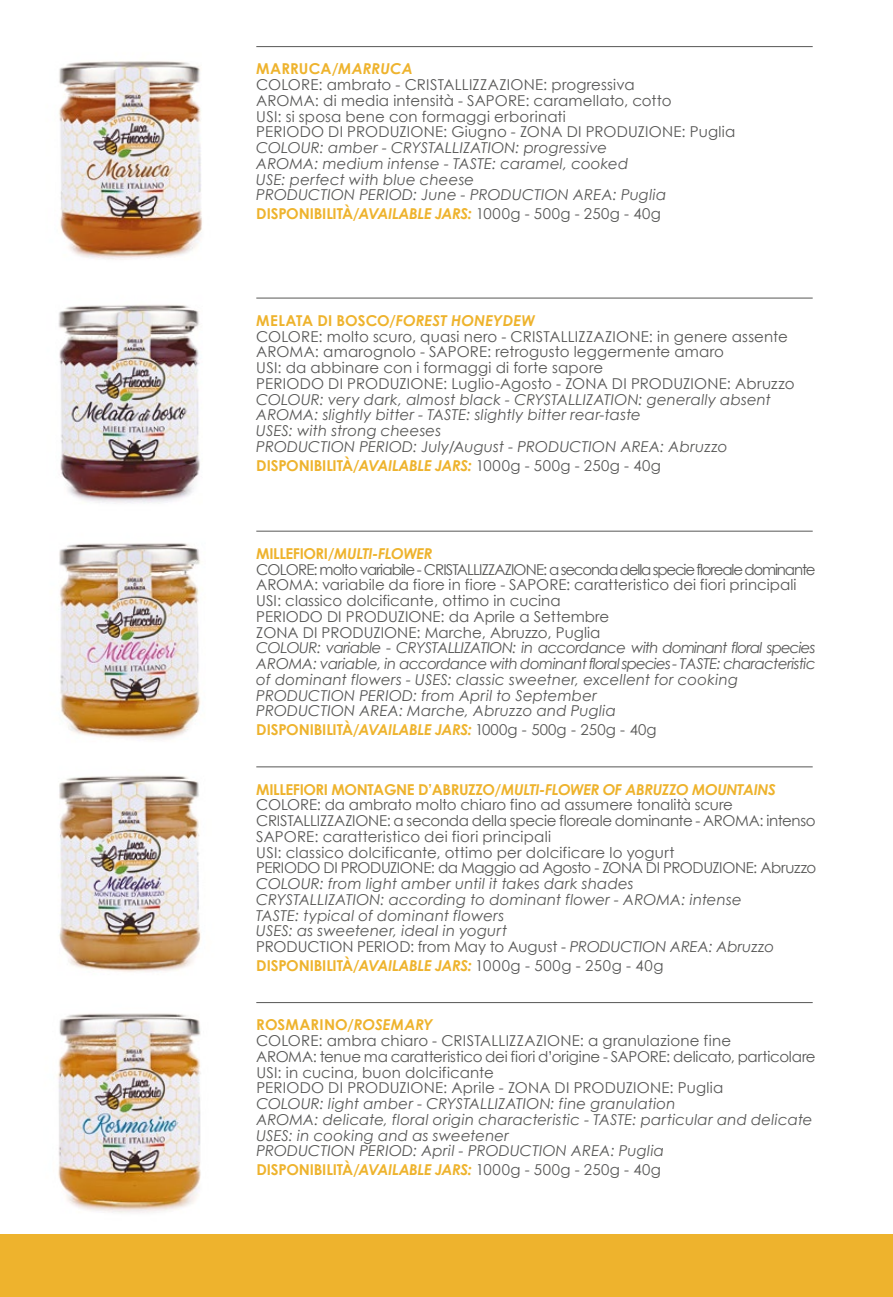
<style>
.page{position:relative;width:893px;height:1297px;background:#fff}
.page>*{position:absolute;margin:0;border:0;box-sizing:border-box;transform-origin:0 0}
.t1{font:15px/15.8px "Century Gothic";color:#575756}
.t2{font:italic 15px/15.8px "Century Gothic";letter-spacing:.005em;color:#575756}
.t3{font:italic 15px/15.8px "Century Gothic";letter-spacing:-.015em;color:#575756}
.t4{font:15px "Century Gothic";letter-spacing:.03em;color:#575756}
.t5{font:15px "Century Gothic";letter-spacing:.04em;color:#575756}
.s1{font-weight:700;color:#eeb32d}
.s2{font-weight:700;font-style:italic;color:#eeb32d}
.s3{font-style:normal}
</style>
<div class="page">
<img style="left:57px;top:1013px;width:144px;height:200px">
<img style="left:59px;top:543px;width:142px;height:429px">
<img style="left:58px;top:305px;width:142px;height:199px">
<img style="left:59px;top:61px;width:143px;height:199px">
<hr style="left:256px;top:46px;width:557px;height:1px;background:#575756">
<hr style="left:256px;top:1002px;width:557px;height:1px;background:#575756">
<hr style="left:256px;top:298px;width:557px;height:1px;background:#575756">
<hr style="left:256px;top:531px;width:557px;height:1px;background:#575756">
<hr style="left:256px;top:766px;width:557px;height:1px;background:#575756">
<div style="left:0;top:1235px;width:893px;height:62px;background:#eeb32d"></div>
<p class="t1" style="left:256px;top:61px;width:480px"><span class="s1">MARRUCA/</span><span class="s2">MARRUCA<br></span>COLORE: ambrato - CRISTALLIZZAZIONE: progressiva<br>AROMA: di media intensità - SAPORE: caramellato, cotto<br>USI: si sposa bene con formaggi erborinati<br>PERIODO DI PRODUZIONE: Giugno - ZONA DI PRODUZIONE: Puglia</p>
<p class="t2" style="left:256px;top:140px;width:411px">COLOUR: amber - CRYSTALLIZATION: progressive AROMA: medium intense - TASTE: caramel, cooked<br>USE: perfect with blue cheese<br>PRODUCTION PERIOD: June - PRODUCTION AREA: Puglia</p>
<p class="t4" style="left:256px;top:204px;width:406px"><span class="s1">DISPONIBILITÀ/</span><span class="s2">AVAILABLE JARS:</span> 1000g - 500g - 250g - 40g</p>
<p class="t1" style="left:256px;top:312px;width:540px"><span class="s1">MELATA DI BOSCO/</span><span class="s2">FOREST HONEYDEW<br></span>COLORE: molto scuro, quasi nero - CRISTALLIZZAZIONE: in genere assente AROMA: amarognolo - SAPORE: retrogusto leggermente amaro<br>USI: da abbinare con i formaggi di forte sapore<br>PERIODO DI PRODUZIONE: Luglio-Agosto - ZONA DI PRODUZIONE: Abruzzo</p>
<p class="t2" style="left:256px;top:391px;width:516px">COLOUR: very dark, almost black - CRYSTALLIZATION: generally absent AROMA: slightly bitter - TASTE: slightly bitter rear-taste<br>USES: with strong cheeses<br>PRODUCTION PERIOD: July/August - PRODUCTION AREA: Abruzzo</p>
<p class="t4" style="left:256px;top:456px;width:406px"><span class="s1">DISPONIBILITÀ/</span><span class="s2">AVAILABLE JARS:</span> 1000g - 500g - 250g - 40g</p>
<p class="t1" style="left:256px;top:545px;width:561px"><span class="s1">MILLEFIORI/</span><span class="s2">MULTI-FLOWER<br></span>COLORE: molto variabile - CRISTALLIZZAZIONE: a seconda della specie floreale dominante AROMA: variabile da fiore in fiore - SAPORE: caratteristico dei fiori principali USI: classico dolcificante, ottimo in cucina<br>PERIODO DI PRODUZIONE: da Aprile a Settembre<br>ZONA DI PRODUZIONE: Marche, Abruzzo, Puglia</p>
<p class="t3" style="left:256px;top:640px;width:561px">COLOUR: variable - CRYSTALLIZATION: in accordance with dominant floral species AROMA: variable, in accordance with dominant floral species - TASTE: characteristic of dominant flowers - USES: classic sweetner, excellent for cooking PRODUCTION PERIOD: from April to September<br>PRODUCTION AREA: Marche, Abruzzo and Puglia</p>
<p class="t1" style="left:256px;top:722px;width:402px"><span class="s1">DISPONIBILITÀ/</span><span class="s2">AVAILABLE JARS:</span> 1000g - 500g - 250g - 40g</p>
<p class="t1" style="left:256px;top:781px;width:561px"><span class="s1">MILLEFIORI MONTAGNE D’ABRUZZO/</span><span class="s2">MULTI-FLOWER OF ABRUZZO MOUNTAINS </span>COLORE: da ambrato molto chiaro fino ad assumere tonalità scure CRISTALLIZZAZIONE: a seconda della specie floreale dominante - AROMA: intenso SAPORE: caratteristico dei fiori principali<br>USI: classico dolcificante, ottimo per dolcificare lo yogurt<br>PERIODO DI PRODUZIONE: da Maggio ad Agosto - ZONA DI PRODUZIONE: Abruzzo</p>
<p class="t2" style="left:256px;top:875px;width:519px">COLOUR: from light amber until it takes dark shades<br>CRYSTALLIZATION: according to dominant flower - AROMA: intense TASTE: typical of dominant flowers<br>USES: as sweetener, ideal in yogurt<br><span class="s3">PRODUCTION PERIOD: from May to August -</span> PRODUCTION AREA: Abruzzo</p>
<p class="t5" style="left:256px;top:956px;width:409px"><span class="s1">DISPONIBILITÀ/</span><span class="s2">AVAILABLE JARS:</span> 1000g - 500g - 250g - 40g</p>
<p class="t1" style="left:256px;top:1017px;width:561px"><span class="s1">ROSMARINO/</span><span class="s2">ROSEMARY<br></span>COLORE: ambra chiaro - CRISTALLIZZAZIONE: a granulazione fine<br>AROMA: tenue ma caratteristico dei fiori d’origine - SAPORE: delicato, particolare USI: in cucina, buon dolcificante<br>PERIODO DI PRODUZIONE: Aprile - ZONA DI PRODUZIONE: Puglia</p>
<p class="t2" style="left:256px;top:1095px;width:558px">COLOUR: light amber - CRYSTALLIZATION: fine granulation<br>AROMA: delicate, floral origin characteristic - TASTE: particular and delicate USES: in cooking and as sweetener<br>PRODUCTION PERIOD: April - PRODUCTION AREA: Puglia</p>
<p class="t4" style="left:256px;top:1160px;width:406px"><span class="s1">DISPONIBILITÀ/</span><span class="s2">AVAILABLE JARS:</span> 1000g - 500g - 250g - 40g</p>
</div>
